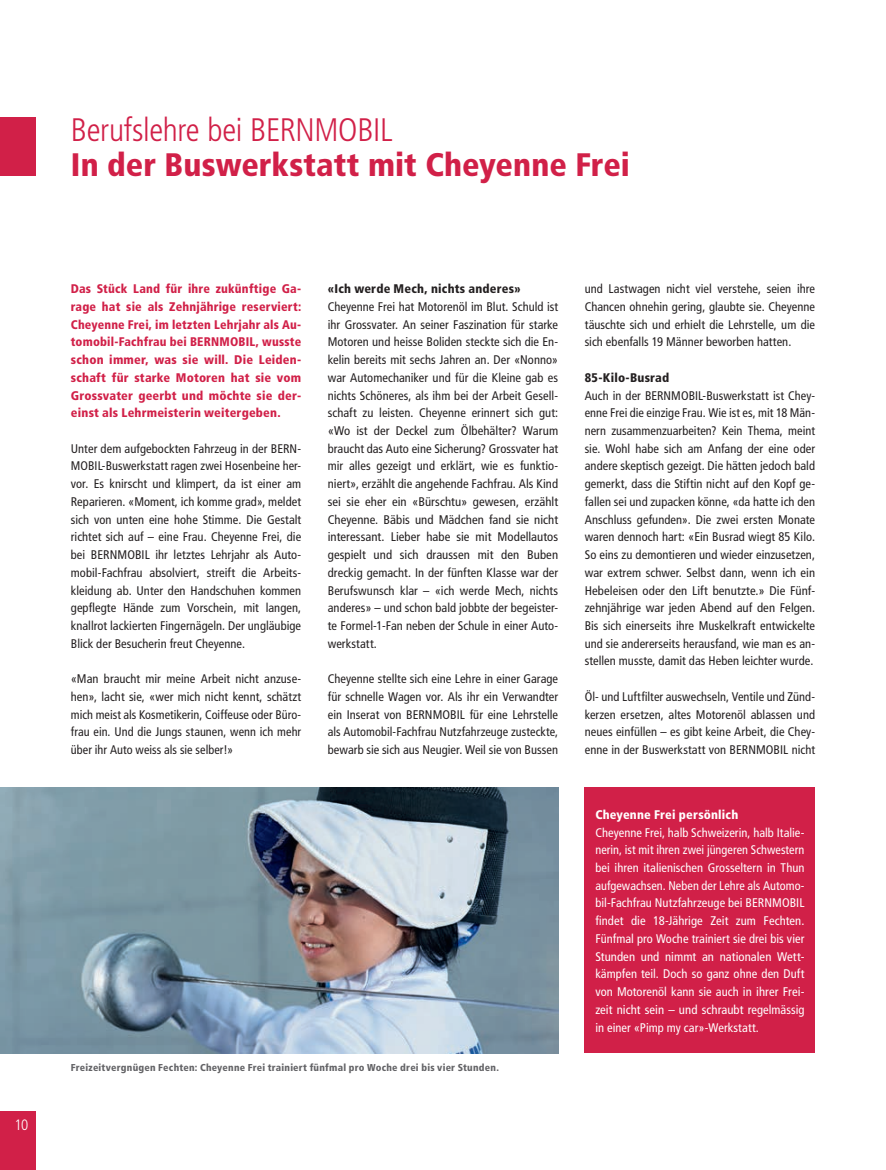
<style>
.page{position:relative;width:886px;height:1170px;background:#fff}
.page>*{position:absolute;margin:0;border:0;box-sizing:border-box;transform-origin:0 0}
.t1{font:900 condensed 32.5px "Frutiger LT Std";letter-spacing:.005em;color:#d12048}
.t2{font:300 condensed 32.5px "Frutiger LT Std";letter-spacing:-.01em;color:#d12048}
.t3{font:300 condensed 15px "Frutiger LT Std";color:#fff}
.t4{font:condensed 12.5px/17.8px "Frutiger LT Std";letter-spacing:.005em;color:#231f20;text-align:justify}
.t5{font:condensed 12.5px/17.8px "Frutiger LT Std";letter-spacing:.005em;color:#fff;text-align:justify}
.t6{font:900 condensed 12.5px/17.8px "Frutiger LT Std";letter-spacing:.015em;color:#d12048;text-align:justify}
.t7{font:900 condensed 12.5px "Frutiger LT Std";letter-spacing:.015em;color:#231f20}
.t8{font:900 condensed 12.5px "Frutiger LT Std";letter-spacing:.01em;color:#fff}
.t9{font:900 condensed 10px "Frutiger LT Std";letter-spacing:.025em;color:#636366}
</style>
<div class="page">
<div style="left:0;top:1111px;width:35px;height:58px;background:#d12048"></div>
<div style="left:0;top:117px;width:35px;height:58px;background:#d12048"></div>
<img style="left:0;top:787px;width:558px;height:265px">
<div style="left:585px;top:787px;width:230px;height:265px;background:#d12048"></div>
<p class="t3" style="left:15px;top:1115px;width:15px">10</p>
<h1 class="t2" style="left:71px;top:111px;width:323px">Berufslehre bei BERNMOBIL</h1>
<h1 class="t1" style="left:71px;top:145px;width:560px">In der Buswerkstatt mit Cheyenne Frei</h1>
<p class="t6" style="left:71px;top:280px;width:232px">Das Stück Land für ihre zukünftige Ga&shy;rage hat sie als Zehnjährige reserviert:<br>Cheyenne Frei, im letzten Lehrjahr als Au&shy;tomobil-Fachfrau bei BERNMOBIL, wusste schon immer, was sie will. Die Leiden&shy;schaft für starke Motoren hat sie vom Grossvater geerbt und möchte sie der&shy;einst als Lehrmeisterin weitergeben.</p>
<p class="t4" style="left:71px;top:439px;width:232px">Unter dem aufgebockten Fahrzeug in der BERN-MOBIL-Buswerkstatt ragen zwei Hosenbeine her&shy;vor. Es knirscht und klimpert, da ist einer am Reparieren. «Moment, ich komme grad», meldet sich von unten eine hohe Stimme. Die Gestalt richtet sich auf – eine Frau. Cheyenne Frei, die bei BERNMOBIL ihr letztes Lehrjahr als Auto&shy;mobil-Fachfrau absolviert, streift die Arbeits&shy;kleidung ab. Unter den Handschuhen kommen gepflegte Hände zum Vorschein, mit langen, knallrot lackierten Fingernägeln. Der ungläubige Blick der Besucherin freut Cheyenne.</p>
<p class="t4" style="left:71px;top:670px;width:232px">«Man braucht mir meine Arbeit nicht anzuse&shy;hen», lacht sie, «wer mich nicht kennt, schätzt mich meist als Kosmetikerin, Coiffeuse oder Büro&shy;frau ein. Und die Jungs staunen, wenn ich mehr über ihr Auto weiss als sie selber!»</p>
<p class="t7" style="left:328px;top:281px;width:194px">«Ich werde Mech, nichts anderes»</p>
<p class="t4" style="left:328px;top:298px;width:232px">Cheyenne Frei hat Motorenöl im Blut. Schuld ist ihr Grossvater. An seiner Faszination für starke Motoren und heisse Boliden steckte sich die En&shy;kelin bereits mit sechs Jahren an. Der «Nonno» war Automechaniker und für die Kleine gab es nichts Schöneres, als ihm bei der Arbeit Gesell&shy;schaft zu leisten. Cheyenne erinnert sich gut: «Wo ist der Deckel zum Ölbehälter? Warum braucht das Auto eine Sicherung? Grossvater hat mir alles gezeigt und erklärt, wie es funktio&shy;niert», erzählt die angehende Fachfrau. Als Kind sei sie eher ein «Bürschtu» gewesen, erzählt Cheyenne. Bäbis und Mädchen fand sie nicht interessant. Lieber habe sie mit Modellautos gespielt und sich draussen mit den Buben dreckig gemacht. In der fünften Klasse war der Berufswunsch klar – «ich werde Mech, nichts anderes» – und schon bald jobbte der begeister&shy;te Formel-1-Fan neben der Schule in einer Auto&shy;werkstatt.</p>
<p class="t4" style="left:328px;top:670px;width:232px">Cheyenne stellte sich eine Lehre in einer Garage für schnelle Wagen vor. Als ihr ein Verwandter ein Inserat von BERNMOBIL für eine Lehrstelle als Automobil-Fachfrau Nutzfahrzeuge zusteckte, bewarb sie sich aus Neugier. Weil sie von Bussen</p>
<p class="t9" style="left:71px;top:1061px;width:429px">Freizeitvergnügen Fechten: Cheyenne Frei trainiert fünfmal pro Woche drei bis vier Stunden.</p>
<p class="t4" style="left:585px;top:280px;width:232px">und Lastwagen nicht viel verstehe, seien ihre Chancen ohnehin gering, glaubte sie. Cheyenne täuschte sich und erhielt die Lehrstelle, um die sich ebenfalls 19 Männer beworben hatten.</p>
<p class="t7" style="left:585px;top:370px;width:86px">85-Kilo-Busrad</p>
<p class="t4" style="left:585px;top:386px;width:232px">Auch in der BERNMOBIL-Buswerkstatt ist Chey&shy;enne Frei die einzige Frau. Wie ist es, mit 18 Män&shy;nern zusammenzuarbeiten? Kein Thema, meint sie. Wohl habe sich am Anfang der eine oder andere skeptisch gezeigt. Die hätten jedoch bald gemerkt, dass die Stiftin nicht auf den Kopf ge&shy;fallen sei und zupacken könne, «da hatte ich den Anschluss gefunden». Die zwei ersten Monate waren dennoch hart: «Ein Busrad wiegt 85 Kilo.<br>So eins zu demontieren und wieder einzusetzen, war extrem schwer. Selbst dann, wenn ich ein Hebeleisen oder den Lift benutzte.» Die Fünf&shy;zehnjährige war jeden Abend auf den Felgen.<br>Bis sich einerseits ihre Muskelkraft entwickelte und sie andererseits herausfand, wie man es an&shy;stellen musste, damit das Heben leichter wurde.</p>
<p class="t4" style="left:585px;top:687px;width:232px">Öl- und Luftfilter auswechseln, Ventile und Zünd&shy;kerzen ersetzen, altes Motorenöl ablassen und neues einfüllen – es gibt keine Arbeit, die Chey&shy;enne in der Buswerkstatt von BERNMOBIL nicht</p>
<p class="t8" style="left:595px;top:806px;width:144px">Cheyenne Frei persönlich</p>
<p class="t5" style="left:595px;top:823px;width:211px">Cheyenne Frei, halb Schweizerin, halb Italie&shy;nerin, ist mit ihren zwei jüngeren Schwestern bei ihren italienischen Grosseltern in Thun aufgewachsen. Neben der Lehre als Automo&shy;bil-Fachfrau Nutzfahrzeuge bei BERNMOBIL findet die 18-Jährige Zeit zum Fechten.<br>Fünfmal pro Woche trainiert sie drei bis vier Stunden und nimmt an nationalen Wett&shy;kämpfen teil. Doch so ganz ohne den Duft von Motorenöl kann sie auch in ihrer Frei&shy;zeit nicht sein – und schraubt regelmässig in einer «Pimp my car»-Werkstatt.</p>
</div>
